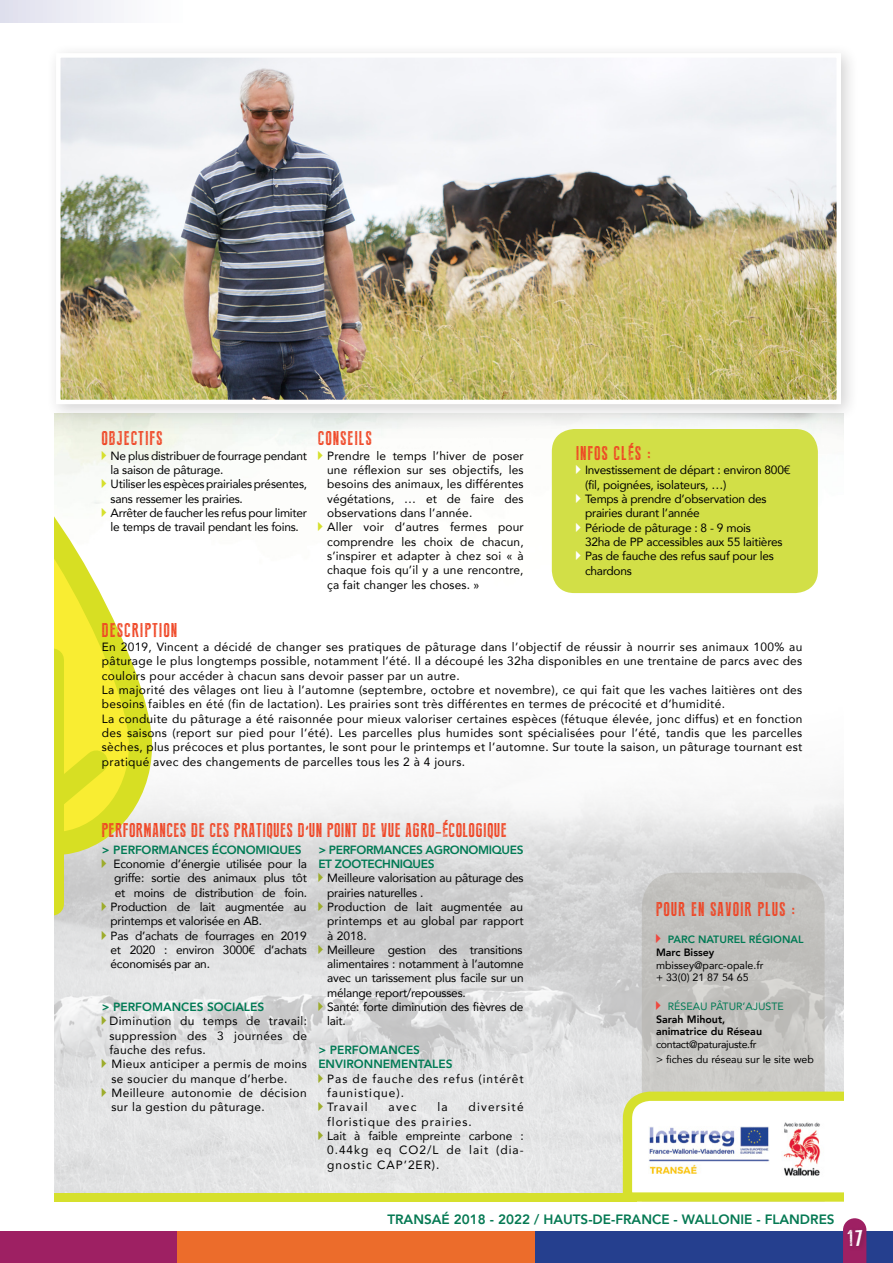
<style>
.page{position:relative;width:893px;height:1263px;background:#fff}
.page>*{position:absolute;margin:0;border:0;box-sizing:border-box;transform-origin:0 0}
.t1{font:22.5px "Press Style";color:#fff}
.t2{font:19.95px "Press Style";letter-spacing:.075em;color:#ef4423}
.t3{font:19.95px "Press Style";letter-spacing:.05em;color:#ef4423}
.t4{font:800 13.5px "Avenir";color:#057953}
.t5{font:12px/14.2px "Avenir";letter-spacing:.01em;color:#000}
.t6{font:12px "Avenir";letter-spacing:-.02em;color:#000}
.t7{font:12px "Avenir";letter-spacing:.03em;color:#000}
.t8{font:12px "Avenir";letter-spacing:.08em;color:#000}
.t9{font:800 12px "Avenir";letter-spacing:-.02em;color:#007a54}
.t10{font:800 12px "Avenir";color:#007a54}
.t11{font:10.65px/12.8px "Avenir";color:#000}
.t12{font:800 10.65px/12.8px "Avenir";color:#000}
.s1{font-family:"Arrowstfb";color:#d6e02d}
.s2{font-family:"Arrowstfb";color:#fff}
.s3{font-family:"Barely Handwritten"}
.s4{font-family:"Arrowstfb";color:#9dac2c}
.s5{font-family:"Arrowstfb";font-size:12px;color:#ef483f}
.s6{font-weight:800;color:#007a54}
.s7{font-weight:800}
.s8{font-family:"Arrowstfb";font-weight:400;font-size:12px;color:#ef483f}
.s9{font-weight:400;color:#007a54}
.s10{font-weight:400}
</style>
<div class="page">
<div style="left:177px;top:1231px;width:358px;height:32px;background:#ec6c2b"></div>
<div style="left:0;top:1231px;width:177px;height:32px;background:#9e2063"></div>
<div style="left:535px;top:1231px;width:358px;height:32px;background:#253f8e"></div>
<svg style="left:843px;top:1218px;width:23px;height:45px"></svg>
<div style="left:845px;top:1227px;width:24px;height:25px;background:#231f20;opacity:.3"></div>
<div style="left:0;top:0;width:191px;height:22px;background:linear-gradient(to right,#dfe0ed,#fff)"></div>
<img style="left:54px;top:788px;width:789px;height:299px">
<div style="left:54px;top:660px;width:10px;height:244px;background:#d7df23"></div>
<svg style="left:54px;top:516px;width:99px;height:351px"></svg>
<svg style="left:642px;top:873px;width:183px;height:214px;background:#c4c3c0"></svg>
<svg style="left:54px;top:1087px;width:789px;height:115px;background:#e5e7dc"></svg>
<div style="left:643px;top:1115px;width:132px;height:67px;background:#fff"></div>
<img style="left:649px;top:1127px;width:121px;height:47px">
<img style="left:777px;top:1120px;width:50px;height:58px">
<div style="left:54px;top:1193px;width:582px;height:9px;background:#d6e02d"></div>
<img style="left:54px;top:423px;width:789px;height:80px">
<div style="left:503px;top:414px;width:329px;height:12px;background:#f4f6f5"></div>
<div style="left:552px;top:429px;width:266px;height:164px;background:#d2df47;border-radius:23px"></div>
<div style="left:46px;top:43px;width:813px;height:380px;background:#231f20;opacity:.2"></div>
<img style="left:61px;top:58px;width:775px;height:341px">
<div style="left:56px;top:53px;width:785px;height:351px;border:4px solid #fff"></div>
<p class="t2" style="left:102px;top:428px;width:62px">OBJECTIFS</p>
<p class="t6" style="left:102px;top:446px;width:207px"><span class="s1">b</span> Ne plus distribuer de fourrage pendant</p>
<p class="t5" style="left:111px;top:462px;width:114px">la saison de pâturage.</p>
<p class="t5" style="left:102px;top:477px;width:207px"><span class="s1">b</span> utiliser les espèces prairiales présentes,</p>
<p class="t5" style="left:111px;top:491px;width:134px">sans ressemer les prairies.</p>
<p class="t6" style="left:102px;top:503px;width:207px"><span class="s1">b</span> Arrêter de faucher les refus pour limiter</p>
<p class="t6" style="left:111px;top:517px;width:190px">le temps de travail pendant les foins.</p>
<p class="t2" style="left:318px;top:428px;width:55px">CONSEILS</p>
<p class="t5" style="left:318px;top:448px;width:207px"><span class="s1">b</span> prendre le temps l’hiver de poser</p>
<p class="t5" style="left:327px;top:462px;width:198px">une réflexion sur ses objectifs, les</p>
<p class="t5" style="left:327px;top:477px;width:198px">besoins des animaux, les différentes</p>
<p class="t5" style="left:327px;top:491px;width:198px">végétations, … et de faire des</p>
<p class="t5" style="left:327px;top:505px;width:147px">observations dans l’année.</p>
<p class="t5" style="left:318px;top:520px;width:207px"><span class="s1">b</span> Aller voir d’autres fermes pour</p>
<p class="t5" style="left:327px;top:534px;width:198px">comprendre les choix de chacun,</p>
<p class="t5" style="left:327px;top:548px;width:198px">s’inspirer et adapter à chez soi « à</p>
<p class="t5" style="left:327px;top:563px;width:198px">chaque fois qu’il y a une rencontre,</p>
<p class="t5" style="left:327px;top:577px;width:154px">ça fait changer les choses. »</p>
<p class="t2" style="left:576px;top:443px;width:77px">INFOS CLÉS :</p>
<p class="t6" style="left:576px;top:461px;width:216px"><span class="s2">b</span> investissement de départ : environ 800€</p>
<p class="t6" style="left:585px;top:475px;width:143px">(fil, poignées, isolateurs, …)</p>
<p class="t6" style="left:576px;top:489px;width:192px"><span class="s2">b</span> temps à prendre d’observation des</p>
<p class="t6" style="left:585px;top:504px;width:116px">prairies durant l’année</p>
<p class="t6" style="left:576px;top:518px;width:176px"><span class="s2">b</span> période de pâturage : 8 - 9 mois</p>
<p class="t6" style="left:585px;top:532px;width:199px">32ha de pp accessibles aux 55 laitières</p>
<p class="t6" style="left:576px;top:546px;width:199px"><span class="s2">b</span> pas de fauche des refus sauf pour les</p>
<p class="t5" style="left:585px;top:563px;width:48px">chardons</p>
<p class="t2" style="left:102px;top:619px;width:76px">DESCRIPTION</p>
<p class="t5" style="left:102px;top:639px;width:702px">en 2019, Vincent a décidé de changer ses pratiques de pâturage dans l’objectif de réussir à nourrir ses animaux 100% au pâturage le plus longtemps possible, notamment l’été. il a découpé les 32ha disponibles en une trentaine de parcs avec des couloirs pour accéder à chacun sans devoir passer par un autre.<br>la majorité des vêlages ont lieu à l’automne (septembre, octobre et novembre), ce qui fait que les vaches laitières ont des besoins faibles en été (fin de lactation). les prairies sont très différentes en termes de précocité et d’humidité.<br>la conduite du pâturage a été raisonnée pour mieux valoriser certaines espèces (fétuque élevée, jonc diffus) et en fonction des saisons (report sur pied pour l’été). les parcelles plus humides sont spécialisées pour l’été, tandis que les parcelles sèches, plus précoces et plus portantes, le sont pour le printemps et l’automne. sur toute la saison, un pâturage tournant est pratiqué avec des changements de parcelles tous les 2 à 4 jours.</p>
<p class="t3" style="left:102px;top:819px;width:406px">PERFORMANCES DE CES PRATIQUES D<span class="s3">’</span>UN POINT DE VUE AGRO-ÉCOLOGIQUE</p>
<p class="t9" style="left:102px;top:840px;width:201px">&gt; PERFORMANCES ÉCONOMIQUES</p>
<p class="t5" style="left:102px;top:856px;width:207px"><span class="s4">b</span> economie d’énergie utilisée pour la</p>
<p class="t6" style="left:114px;top:868px;width:194px">griffe: sortie des animaux plus tôt</p>
<p class="t6" style="left:115px;top:883px;width:194px">et moins de distribution de foin.</p>
<p class="t6" style="left:102px;top:897px;width:206px"><span class="s4">b</span> production de lait augmentée au</p>
<p class="t5" style="left:111px;top:913px;width:153px">printemps et valorisée en AB.</p>
<p class="t6" style="left:102px;top:926px;width:206px"><span class="s4">b</span> pas d’achats de fourrages en 2019</p>
<p class="t6" style="left:111px;top:940px;width:198px">et 2020 : environ 3000€ d’achats</p>
<p class="t5" style="left:111px;top:956px;width:101px">économisés par an.</p>
<p class="t10" style="left:102px;top:997px;width:164px">&gt; PERFOMANCES SOCIALES</p>
<p class="t7" style="left:102px;top:1011px;width:207px"><span class="s4">b</span> Diminution du temps de travail:</p>
<p class="t5" style="left:110px;top:1028px;width:199px">suppression des 3 journées de</p>
<p class="t5" style="left:110px;top:1042px;width:98px">fauche des refus.</p>
<p class="t7" style="left:102px;top:1054px;width:207px"><span class="s4">b</span> Mieux anticiper a permis de moins</p>
<p class="t7" style="left:112px;top:1069px;width:178px">se soucier du manque d’herbe.</p>
<p class="t7" style="left:102px;top:1083px;width:206px"><span class="s4">b</span> Meilleure autonomie de décision</p>
<p class="t5" style="left:112px;top:1100px;width:155px">sur la gestion du pâturage.</p>
<p class="t9" style="left:318px;top:840px;width:207px">&gt; PERFORMANCES AGRONOMIQUES</p>
<p class="t9" style="left:318px;top:854px;width:118px">ET ZOOTECHNIQUES</p>
<p class="t6" style="left:318px;top:868px;width:207px"><span class="s4">b</span> Meilleure valorisation au pâturage des</p>
<p class="t5" style="left:327px;top:885px;width:98px">prairies naturelles .</p>
<p class="t5" style="left:318px;top:899px;width:206px"><span class="s4">b</span> production de lait augmentée au</p>
<p class="t5" style="left:327px;top:913px;width:198px">printemps et au global par rapport</p>
<p class="t5" style="left:327px;top:928px;width:41px">à 2018.</p>
<p class="t6" style="left:318px;top:940px;width:206px"><span class="s4">b</span> Meilleure gestion des transitions</p>
<p class="t6" style="left:327px;top:954px;width:198px">alimentaires : notamment à l’automne</p>
<p class="t6" style="left:327px;top:969px;width:198px">avec un tarissement plus facile sur un</p>
<p class="t5" style="left:327px;top:985px;width:140px">mélange report/repousses.</p>
<p class="t6" style="left:318px;top:997px;width:207px"><span class="s4">b</span> Santé: forte diminution des fièvres de</p>
<p class="t5" style="left:327px;top:1014px;width:20px">lait.</p>
<p class="t10" style="left:318px;top:1040px;width:103px">&gt; PERFOMANCES</p>
<p class="t10" style="left:318px;top:1055px;width:136px">ENVIRONNEMENTALES</p>
<p class="t8" style="left:318px;top:1069px;width:207px"><span class="s4">b</span> pas de fauche des refus (intérêt</p>
<p class="t5" style="left:327px;top:1085px;width:78px">faunistique).</p>
<p class="t5" style="left:318px;top:1100px;width:51px"><span class="s4">b</span> travail</p>
<p class="t5" style="left:389px;top:1100px;width:29px">avec</p>
<p class="t5" style="left:437px;top:1100px;width:12px">la</p>
<p class="t5" style="left:469px;top:1100px;width:57px">diversité</p>
<p class="t5" style="left:327px;top:1114px;width:146px">floristique des prairies.</p>
<p class="t5" style="left:318px;top:1128px;width:207px"><span class="s4">b</span> lait à faible empreinte carbone :</p>
<p class="t8" style="left:327px;top:1140px;width:198px">0.44kg eq co2/l de lait (dia-</p>
<p class="t8" style="left:327px;top:1155px;width:114px">gnostic cAp’2er).</p>
<p class="t2" style="left:656px;top:899px;width:141px">POUR EN SAVOIR PLUS :</p>
<p class="t11" style="left:656px;top:933px;width:149px"><span class="s5">b</span> <span class="s6">PARC NATUREL RÉGIONAL<br></span><span class="s7">MARC BISSEY </span>mbissey@parc-opale.fr<br>+ 33(0) 21 87 54 65</p>
<p class="t12" style="left:656px;top:1000px;width:129px"><span class="s8">b</span> <span class="s9">réseAu pâtur’Ajuste<br></span>SARAH MIHOUT,<br>ANIMATRICE DU RÉSEAU <span class="s10">contact@paturajuste.fr</span></p>
<p class="t11" style="left:656px;top:1052px;width:159px">&gt; fiches du réseau sur le site web</p>
<p class="t4" style="left:387px;top:1209px;width:449px">TRANSAÉ 2018 - 2022 / HAUTS-DE-FRANCE - WALLONIE - FLANDRES</p>
<h1 class="t1" style="left:847px;top:1226px;width:17px">17</h1>
</div>
